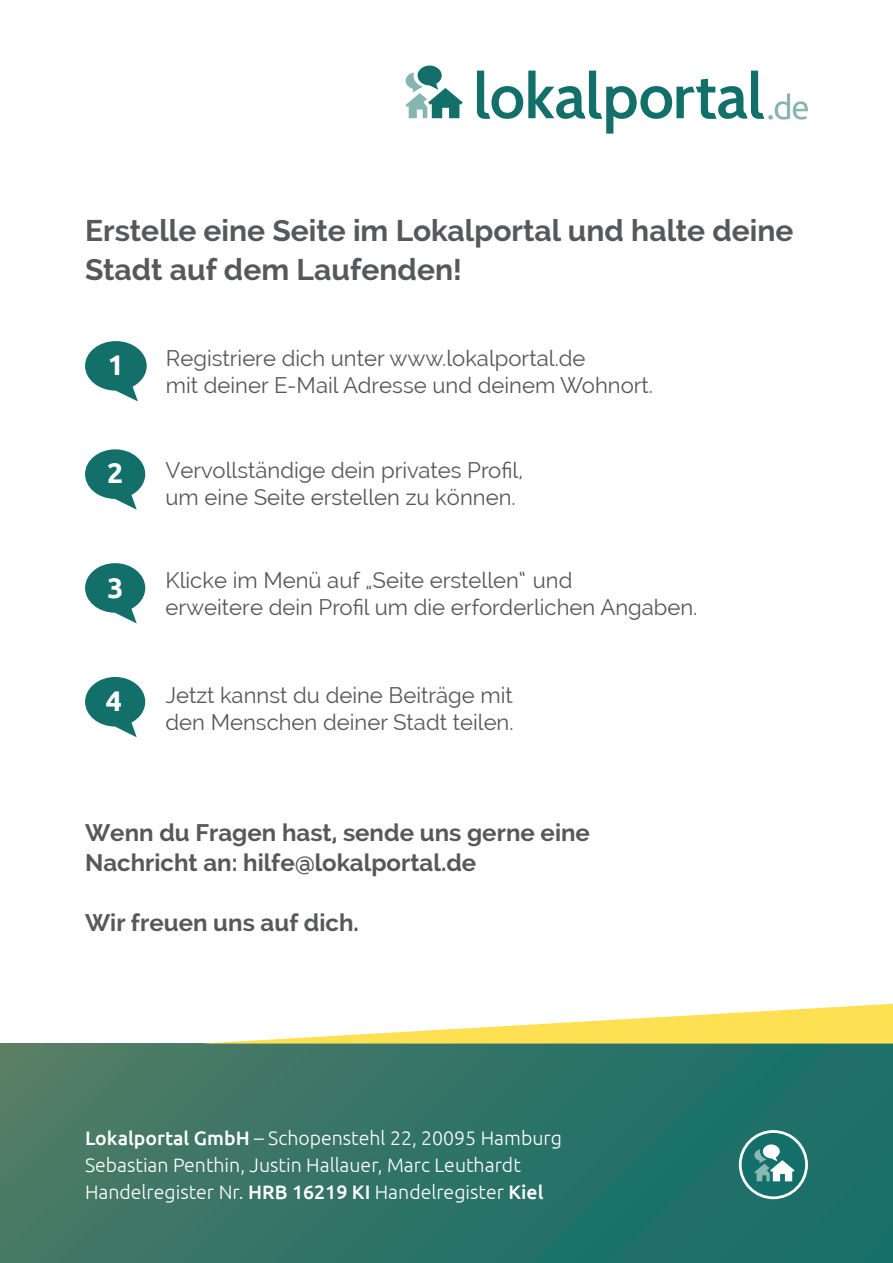
<style>
.page{position:relative;width:893px;height:1263px;background:#fff}
.page>*{position:absolute;margin:0;border:0;box-sizing:border-box;transform-origin:0 0}
.t1{font:700 30px/39px "Raleway";color:#57585a}
.t2{font:700 28.35px "Ubuntu";color:#fff}
.t3{font:700 24px/30px "Raleway";color:#57585a}
.t4{font:22.05px/27px "Raleway";color:#57585a}
.t5{font:300 19.5px/27px "Ubuntu";color:#fff}
.s1{font-weight:500}
</style>
<div class="page">
<div style="left:0;top:1043px;width:893px;height:220px;background:linear-gradient(to right,#4d7a65,#146e69)"></div>
<svg style="left:211px;top:1004px;width:682px;height:39px"></svg>
<svg style="left:739px;top:1130px;width:69px;height:69px"></svg>
<div style="left:742px;top:1133px;width:63px;height:63px;background:#126f69;border-radius:50%"></div>
<svg style="left:754px;top:1144px;width:40px;height:37px"></svg>
<svg style="left:405px;top:66px;width:58px;height:52px"></svg>
<svg style="left:477px;top:71px;width:331px;height:63px"></svg>
<svg style="left:85px;top:341px;width:62px;height:60px"></svg>
<svg style="left:85px;top:449px;width:60px;height:61px"></svg>
<svg style="left:85px;top:563px;width:60px;height:60px"></svg>
<svg style="left:85px;top:677px;width:60px;height:60px"></svg>
<p class="t1" style="left:85px;top:211px;width:710px">Erstelle eine Seite im Lokalportal und halte deine<br>Stadt auf dem Laufenden!</p>
<p class="t2" style="left:108px;top:348px;width:18px">1</p>
<p class="t4" style="left:166px;top:344px;width:489px">Registriere dich unter www.lokalportal.de<br>mit deiner E-Mail Adresse und deinem Wohnort.</p>
<p class="t2" style="left:107px;top:456px;width:18px">2</p>
<p class="t4" style="left:165px;top:457px;width:359px">Vervollständige dein privates Profil, um eine Seite erstellen zu können.</p>
<p class="t2" style="left:107px;top:571px;width:18px">3</p>
<p class="t4" style="left:165px;top:567px;width:408px">Klicke im Menü auf „Seite erstellen“ und</p>
<p class="t4" style="left:165px;top:594px;width:533px">erweitere dein Profil um die erforderlichen Angaben.</p>
<p class="t2" style="left:106px;top:684px;width:18px">4</p>
<p class="t4" style="left:165px;top:682px;width:350px">Jetzt kannst du deine Beiträge mit den Menschen deiner Stadt teilen.</p>
<p class="t3" style="left:85px;top:818px;width:506px">Wenn du Fragen hast, sende uns gerne eine<br>Nachricht an: hilfe@lokalportal.de</p>
<p class="t3" style="left:85px;top:908px;width:275px">Wir freuen uns auf dich.</p>
<p class="t5" style="left:85px;top:1124px;width:478px"><span class="s1">Lokalportal GmbH</span> – Schopenstehl 22, 20095 Hamburg</p>
<p class="t5" style="left:85px;top:1151px;width:460px">Sebastian Penthin, Justin Hallauer, Marc Leuthardt<br>Handelregister Nr. <span class="s1">HRB 16219 KI</span> Handelregister <span class="s1">Kiel</span></p>
</div>
